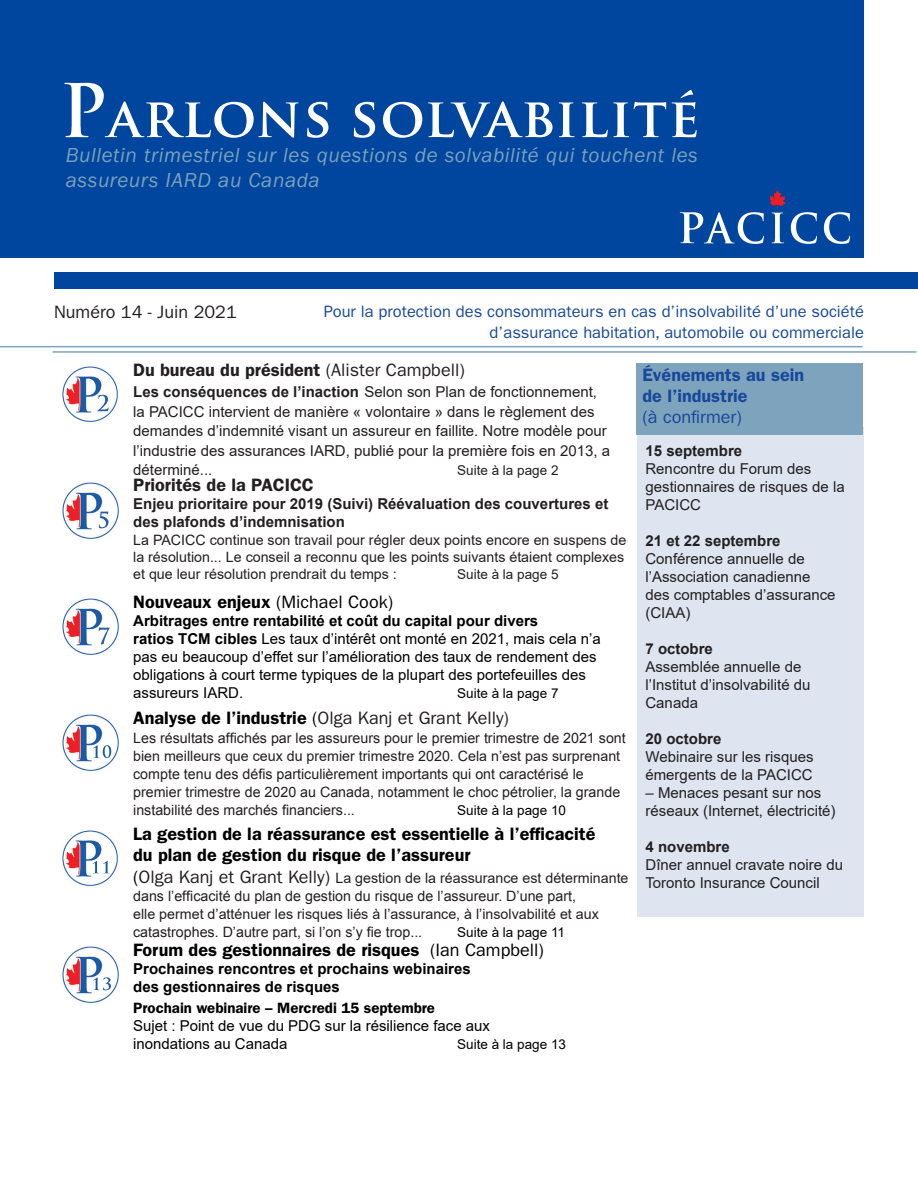
<style>
.page{position:relative;width:918px;height:1188px;background:#fff}
.page>*{position:absolute;margin:0;border:0;box-sizing:border-box;transform-origin:0 0}
.t1{font:700 54px "Trajan Pro";letter-spacing:.025em;color:#fff}
.t2{font:italic 21px/25.2px "ITC Franklin Gothic Std";letter-spacing:.025em;color:#7ba1bb}
.t3{font:600 18px/21.6px "ITC Franklin Gothic Std";color:#000}
.t4{font:18px "ITC Franklin Gothic Std";color:#231f20}
.t5{font:600 18px "ITC Franklin Gothic Std";color:#231f20}
.t6{font:600 18px/21px "ITC Franklin Gothic Std";color:#17489a}
.t7{font:16.5px/21px "ITC Franklin Gothic Std";color:#17489a;text-align:right}
.t8{font:15px/18px "Arial";color:#231f20}
.t9{font:15px/18px "Arial";color:#000}
.t10{font:700 15px/18px "Arial";color:#231f20}
.t11{font:700 15px/18px "Arial";color:#000}
.t12{font:14.25px/18px "Arial";color:#231f20}
.t13{font:13.5px "Arial";color:#000}
.t14{font:13.5px "Arial";color:#231f20}
.s1{font-size:72px}
.s2{font-weight:400}
.s3{font-weight:700}
.s4{font-weight:600;color:#000}
.s5{color:#000}
.s6{font-family:"ITC Franklin Gothic Std";font-size:18px;color:#000}
.s7{font-family:"ITC Franklin Gothic Std";font-size:18px}
.s8{font-family:"ITC Franklin Gothic Std";font-weight:600}
</style>
<div class="page">
<div style="left:54px;top:273px;width:864px;height:16px;background:#00459e"></div>
<hr style="left:0;top:346px;width:862px;height:1px;background:#7da3bd">
<hr style="left:52px;top:351px;width:864px;height:2px;background:#7da3bd">
<div style="left:637px;top:427px;width:227px;height:489px;background:#dee4f0"></div>
<div style="left:0;top:0;width:863px;height:257px;background:#00459e"></div>
<svg style="left:680px;top:190px;width:137px;height:54px"></svg>
<svg style="left:824px;top:212px;width:26px;height:32px"></svg>
<img style="left:62px;top:366px;width:56px;height:56px">
<img style="left:62px;top:482px;width:57px;height:57px">
<img style="left:62px;top:598px;width:57px;height:57px">
<img style="left:62px;top:714px;width:57px;height:57px">
<img style="left:62px;top:830px;width:56px;height:56px">
<img style="left:62px;top:946px;width:57px;height:57px">
<div style="left:636px;top:363px;width:227px;height:72px;background:#7ea3bd"></div>
<h1 class="t1" style="left:60px;top:84px;width:641px"><span class="s1">P</span>arlons solvabilité</h1>
<p class="t2" style="left:66px;top:142px;width:634px">Bulletin trimestriel sur les questions de solvabilité qui touchent les assureurs IARD au Canada</p>
<p class="t4" style="left:54px;top:301px;width:184px">Numéro 14 - Juin 2021</p>
<h2 class="t7" style="left:324px;top:301px;width:542px">Pour la protection des consommateurs en cas d’insolvabilité d’une société d’assurance habitation, automobile ou commerciale</h2>
<h3 class="t5" style="left:133px;top:359px;width:333px">Du bureau du président <span class="s2">(Alister Campbell)</span></h3>
<p class="t8" style="left:133px;top:382px;width:478px;line-height:19.5px"><span class="s3">Les conséquences de l’inaction</span> Selon son Plan de fonctionnement, la PACICC intervient de manière « volontaire » dans le règlement des demandes d’indemnité visant un assureur en faillite. Notre modèle pour l’industrie des assurances IARD, publié pour la première fois en 2013, a déterminé...</p>
<h3 class="t6" style="left:643px;top:364px;width:163px">Événements au sein de l’industrie<br><span class="s2">(à confirmer)</span></h3>
<p class="t10" style="left:645px;top:442px;width:98px">15 septembre</p>
<p class="t8" style="left:645px;top:460px;width:201px">Rencontre du Forum des gestionnaires de risques de la<br>PACICC</p>
<p class="t10" style="left:645px;top:532px;width:137px">21 et 22 septembre</p>
<p class="t8" style="left:645px;top:550px;width:192px">Conférence annuelle de l’Association canadienne des comptables d’assurance (CIAA)</p>
<p class="t10" style="left:645px;top:640px;width:69px">7 octobre</p>
<p class="t8" style="left:645px;top:658px;width:167px">Assemblée annuelle de l’Institut d’insolvabilité du<br>Canada</p>
<p class="t10" style="left:645px;top:730px;width:77px">20 octobre</p>
<p class="t8" style="left:645px;top:748px;width:170px">Webinaire sur les risques émergents de la PACICC</p>
<p class="t8" style="left:646px;top:784px;width:192px">– Menaces pesant sur nos réseaux (Internet, électricité)</p>
<p class="t10" style="left:646px;top:838px;width:86px">4 novembre</p>
<p class="t8" style="left:646px;top:856px;width:199px">Dîner annuel cravate noire du<br>Toronto Insurance Council</p>
<p class="t14" style="left:457px;top:462px;width:103px">Suite à la page 2</p>
<h3 class="t5" style="left:133px;top:475px;width:182px">Priorités de la PACICC</h3>
<p class="t10" style="left:133px;top:496px;width:477px">Enjeu prioritaire pour 2019 (Suivi) Réévaluation des couvertures et des plafonds d’indemnisation</p>
<p class="t12" style="left:133px;top:531px;width:495px;line-height:17.1px">La PACICC continue son travail pour régler deux points encore en suspens de la résolution... Le conseil a reconnu que les points suivants étaient complexes et que leur résolution prendrait du temps :</p>
<p class="t14" style="left:457px;top:565px;width:103px">Suite à la page 5</p>
<h3 class="t3" style="left:133px;top:591px;width:261px">Nouveaux enjeux <span class="s2">(Michael Cook)</span></h3>
<p class="t9" style="left:133px;top:611px;width:469px"><span class="s3">Arbitrages entre rentabilité et coût du capital pour divers<br>ratios TCM cibles</span> Les taux d’intérêt ont monté en 2021, mais cela n’a pas eu beaucoup d’effet sur l’amélioration des taux de rendement des obligations à court terme typiques de la plupart des portefeuilles des assureurs IARD.</p>
<p class="t13" style="left:457px;top:684px;width:103px">Suite à la page 7</p>
<h3 class="t4" style="left:133px;top:707px;width:377px"><span class="s4">Analyse de l’industrie</span> <span class="s5">(</span>Olga Kanj et Grant Kelly)</h3>
<p class="t12" style="left:133px;top:729px;width:494px">Les résultats affichés par les assureurs pour le premier trimestre de 2021 sont bien meilleurs que ceux du premier trimestre 2020. Cela n’est pas surprenant compte tenu des défis particulièrement importants qui ont caractérisé le premier trimestre de 2020 au Canada, notamment le choc pétrolier, la grande instabilité des marchés financiers...</p>
<p class="t13" style="left:457px;top:802px;width:110px">Suite à la page 10</p>
<h3 class="t3" style="left:133px;top:823px;width:464px">La gestion de la réassurance est essentielle à l’efficacité du plan de gestion du risque de l’assureur</h3>
<p class="t12" style="left:133px;top:869px;width:497px"><span class="s6">(</span><span class="s7">Olga Kanj et Grant Kelly)</span> La gestion de la réassurance est déterminante dans l’efficacité du plan de gestion du risque de l’assureur. D’une part,<br>elle permet d’atténuer les risques liés à l’assurance, à l’insolvabilité et aux catastrophes. D’autre part, si l’on s’y fie trop...</p>
<p class="t13" style="left:457px;top:923px;width:109px">Suite à la page 11</p>
<h3 class="t3" style="left:133px;top:939px;width:412px">Forum des gestionnaires de risques <span class="s2">(Ian Campbell)</span></h3>
<p class="t11" style="left:133px;top:960px;width:339px">Prochaines rencontres et prochains webinaires des gestionnaires de risques</p>
<p class="t9" style="left:133px;top:999px;width:358px"><span class="s8">Prochain webinaire – Mercredi 15 septembre<br></span>Sujet : Point de vue du PDG sur la résilience face aux inondations au Canada</p>
<p class="t13" style="left:457px;top:1035px;width:110px">Suite à la page 13</p>
</div>
